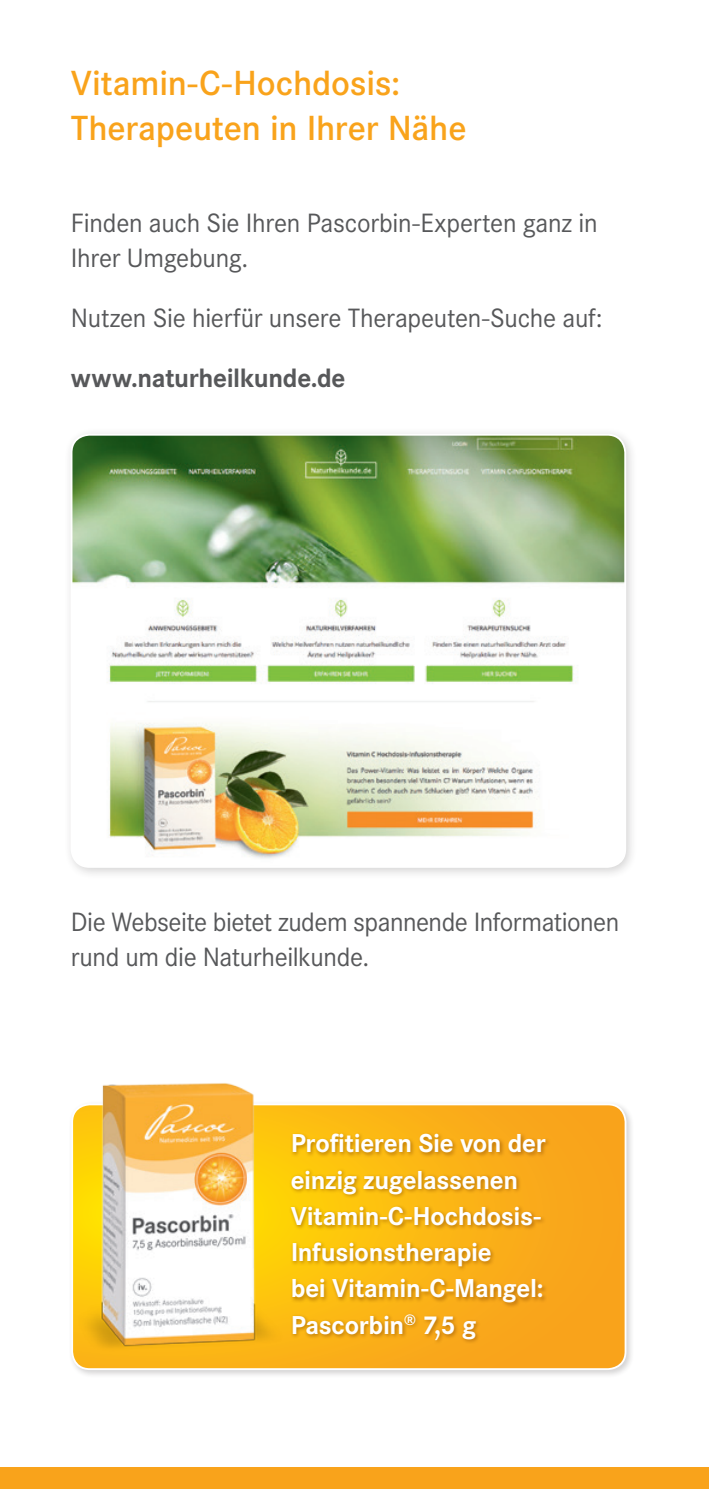
<style>
.page{position:relative;width:709px;height:1489px;background:#fff}
.page>*{position:absolute;margin:0;border:0;box-sizing:border-box;transform-origin:0 0}
.t1{font:600 36.25px/45px "Corporate S Pro";letter-spacing:-.005em;color:#f9a31b}
.t2{font:27.5px/35px "Corporate S Pro";letter-spacing:-.01em;color:#57585a}
.t3{font:700 27.5px "Corporate S Pro";letter-spacing:-.015em;color:#57585a}
.t4{font:700 27px/36.2px "Corporate S Pro";letter-spacing:-.01em;color:#fff}
</style>
<div class="page">
<div style="left:0;top:1467px;width:709px;height:21px;background:#f9a31b"></div>
<div style="left:68px;top:1100px;width:566px;height:278px;background:#231f20;opacity:.2"></div>
<svg style="left:332px;top:1104px;width:293px;height:264px;background:#f9a81e"></svg>
<div style="left:64px;top:427px;width:574px;height:453px;background:#231f20;opacity:.2"></div>
<img style="left:72px;top:434px;width:553px;height:432px">
<div style="left:71px;top:434px;width:555px;height:433px;border:2px solid #fff;border-radius:18px"></div>
<div style="left:288px;top:1131px;width:263px;height:213px;background:#7c3e00;opacity:.5"></div>
<img style="left:68px;top:1083px;width:264px;height:285px">
<h1 class="t1" style="left:71px;top:58px;width:397px">Vitamin-C-Hochdosis:<br>Therapeuten in Ihrer Nähe</h1>
<p class="t2" style="left:71px;top:203px;width:528px">Finden auch Sie Ihren Pascorbin-Experten ganz in<br>Ihrer Umgebung.</p>
<p class="t2" style="left:71px;top:298px;width:533px">Nutzen Sie hierfür unsere Therapeuten-Suche auf:</p>
<p class="t3" style="left:71px;top:356px;width:276px">www.naturheilkunde.de</p>
<p class="t2" style="left:71px;top:902px;width:550px">Die Webseite bietet zudem spannende Informationen rund um die Naturheilkunde.</p>
<p class="t4" style="left:291px;top:1122px;width:257px">Profitieren Sie von der einzig zugelassenen<br>Vitamin-C-Hochdosis-<br>Infusionstherapie<br>bei Vitamin-C-Mangel:<br>Pascorbin<sup>®</sup> 7,5 g</p>
</div>
